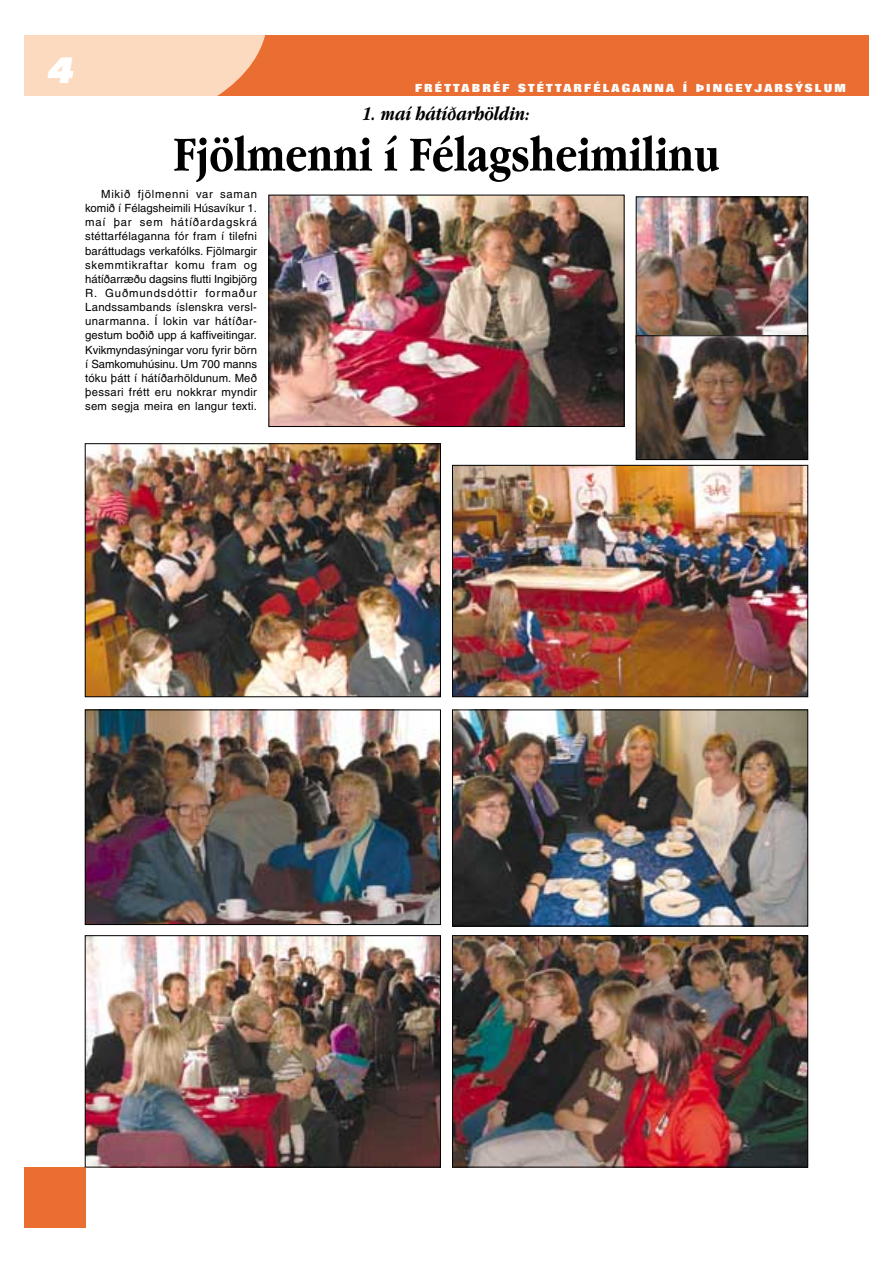
<style>
.page{position:relative;width:893px;height:1263px;background:#fff}
.page>*{position:absolute;margin:0;border:0;box-sizing:border-box;transform-origin:0 0}
.t1{font:700 51px "Apple Garamond";color:#000}
.t2{font:italic 800 33.9px "Futura";color:#fff}
.t3{font:italic 700 19.8px "Apple Garamond";color:#000}
.t4{font:11.25px/14.1px "Helvetica";letter-spacing:.02em;color:#000;text-align:justify}
.t5{font:800 11.25px "Folio";letter-spacing:.2em;color:#fff}
</style>
<div class="page">
<div style="left:25px;top:36px;width:843px;height:60px;background:#ea6d32"></div>
<svg style="left:25px;top:36px;width:240px;height:60px;background:#fad2b5"></svg>
<div style="left:25px;top:1167px;width:60px;height:60px;background:#ea6d32"></div>
<img style="left:270px;top:197px;width:352px;height:228px">
<div style="left:268px;top:195px;width:356px;height:232px;border:1px solid #000"></div>
<img style="left:87px;top:445px;width:352px;height:250px">
<div style="left:85px;top:443px;width:356px;height:254px;border:1px solid #000"></div>
<img style="left:87px;top:712px;width:352px;height:211px">
<div style="left:85px;top:710px;width:356px;height:215px;border:1px solid #000"></div>
<img style="left:87px;top:937px;width:352px;height:228px">
<div style="left:85px;top:935px;width:356px;height:232px;border:1px solid #000"></div>
<img style="left:454px;top:467px;width:352px;height:228px">
<div style="left:452px;top:465px;width:356px;height:232px;border:1px solid #000"></div>
<img style="left:454px;top:712px;width:352px;height:212px">
<div style="left:452px;top:710px;width:356px;height:216px;border:1px solid #000"></div>
<img style="left:454px;top:937px;width:352px;height:228px">
<div style="left:452px;top:935px;width:356px;height:232px;border:1px solid #000"></div>
<img style="left:637px;top:199px;width:169px;height:136px">
<div style="left:635px;top:197px;width:173px;height:146px;border:1px solid #000"></div>
<img style="left:637px;top:337px;width:169px;height:121px">
<div style="left:635px;top:335px;width:173px;height:125px;border:1px solid #000"></div>
<h2 class="t2" style="left:45px;top:55px;width:30px">4</h2>
<p class="t5" style="left:415px;top:84px;width:432px">FRÉTTABRÉF STÉTTARFÉLAGANNA Í ÞINGEYJARSÝSLUM</p>
<h3 class="t3" style="left:362px;top:106px;width:169px">1. maí hátíðarhöldin:</h3>
<h1 class="t1" style="left:173px;top:135px;width:548px">Fjölmenni í Félagsheimilinu</h1>
<p class="t4" style="left:85px;top:188px;width:173px;text-indent:16px">Mikið fjölmenni var saman komið í Félagsheimili Húsavíkur 1. maí þar sem hátíðardagskrá stéttarfélaganna fór fram í tilefni baráttudags verkafólks. Fjölmargir skemmtikraftar komu fram og hátíðarræðu dagsins flutti Ingibjörg R. Guðmundsdóttir formaður Landssambands íslenskra versl&shy;unarmanna. Í lokin var hátíðar&shy;gestum boðið upp á kaffiveitingar.<br>Kvikmyndasýningar voru fyrir börn í Samkomuhúsinu. Um 700 manns tóku þátt í hátíðarhöldunum. Með þessari frétt eru nokkrar myndir sem segja meira en langur texti.</p>
</div>
